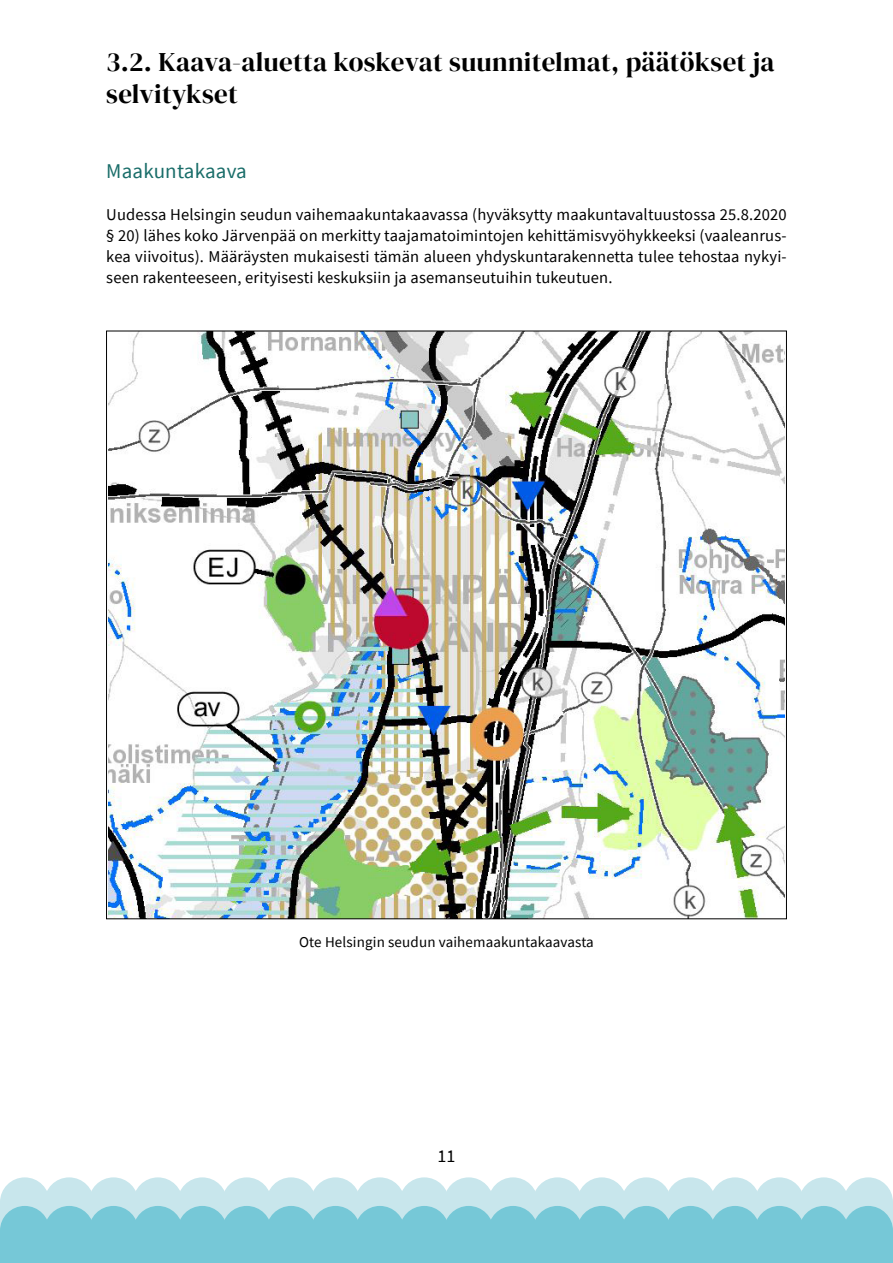
<style>
.page{position:relative;width:893px;height:1263px;background:#fff}
.page>*{position:absolute;margin:0;border:0;box-sizing:border-box;transform-origin:0 0}
.t1{font:27px/32.4px "DM Serif Display";letter-spacing:.01em;color:#000}
.t2{font:21px "Source Sans Pro";letter-spacing:.01em;color:#196d69}
.t3{font:18px "Source Sans Pro";color:#000}
.t4{font:16.5px/21px "Source Sans Pro";letter-spacing:.01em;color:#000;text-align:justify}
.t5{font:15px "Source Sans Pro";letter-spacing:.01em;color:#000}
</style>
<div class="page">
<svg style="left:0;top:1177px;width:893px;height:86px;background:#98d4e0"></svg>
<img style="left:108px;top:333px;width:677px;height:584px">
<h1 class="t1" style="left:106px;top:46px;width:670px">3.2. Kaava-aluetta koskevat suunnitelmat, päätökset ja selvitykset</h1>
<p class="t2" style="left:106px;top:158px;width:142px">Maakuntakaava</p>
<p class="t4" style="left:106px;top:204px;width:682px">Uudessa Helsingin seudun vaihemaakuntakaavassa (hyväksytty maakuntavaltuustossa 25.8.2020 § 20) lähes koko Järvenpää on merkitty taajamatoimintojen kehittämisvyöhykkeeksi (vaaleanrus&shy;kea viivoitus). Määräysten mukaisesti tämän alueen yhdyskuntarakennetta tulee tehostaa nykyi&shy;seen rakenteeseen, erityisesti keskuksiin ja asemanseutuihin tukeutuen.</p>
<p class="t5" style="left:299px;top:933px;width:296px">Ote Helsingin seudun vaihemaakuntakaavasta</p>
<p class="t3" style="left:437px;top:1144px;width:20px">11</p>
</div>
